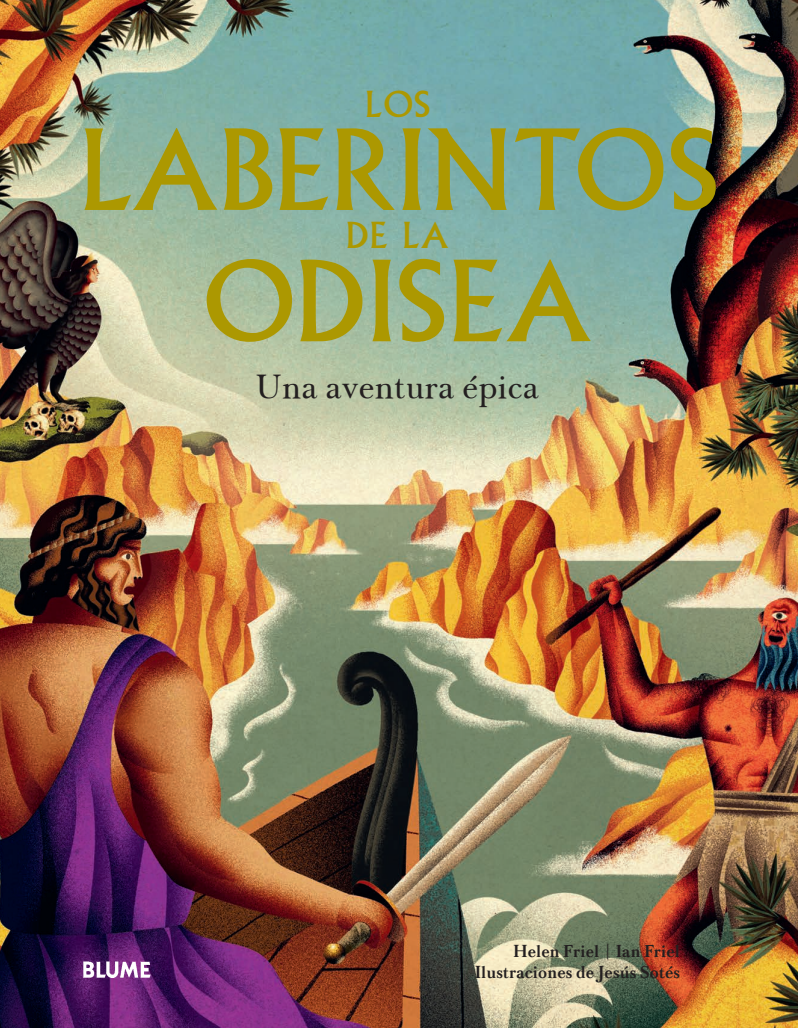
<style>
.page{position:relative;width:798px;height:1028px;background:#fff}
.page>*{position:absolute;margin:0;border:0;box-sizing:border-box;transform-origin:0 0}
.t1{font:108.75px/131.2px "Albertus";color:#ac9801;text-align:center}
.t2{font:35px "Albertus";letter-spacing:.04em;color:#ac9801}
.t3{font:32.5px "Baskerville Classico";letter-spacing:.02em;color:#231f20}
.t4{font:700 16.88px/20.2px "Baskerville Classico";letter-spacing:.01em;color:#231f20;text-align:right}
</style>
<div class="page">
<img style="left:0;top:0;width:797px;height:1028px">
<svg style="left:733px;top:970px;width:39px;height:28px"></svg>
<img style="left:81px;top:961px;width:71px;height:16px">
<p class="t2" style="left:364px;top:84px;width:67px">LOS</p>
<p class="t1" style="left:77px;top:106px;width:641px">LABERINTOS<br>ODISEA</p>
<p class="t2" style="left:346px;top:215px;width:104px">DE LA</p>
<p class="t3" style="left:256px;top:366px;width:284px">Una aventura épica</p>
<p class="t4" style="left:475px;top:941px;width:206px">Helen Friel $ Ian Friel<br>Ilustraciones de Jesús Sotés</p>
</div>
